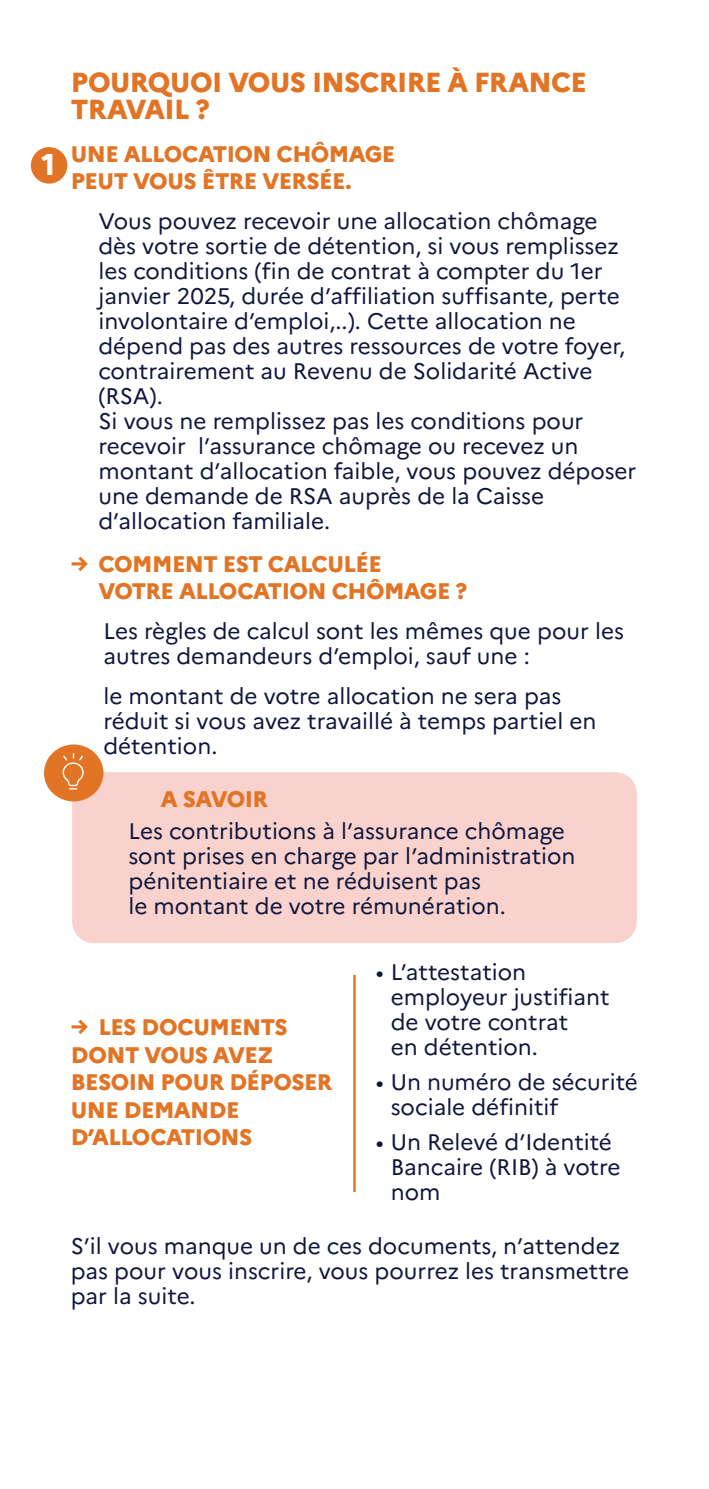
<style>
.page{position:relative;width:709px;height:1489px;background:#fff}
.page>*{position:absolute;margin:0;border:0;box-sizing:border-box;transform-origin:0 0}
.t1{font:800 30px "Marianne";color:#fff}
.t2{font:800 27.5px/27.5px "Marianne";letter-spacing:-.025em;color:#e17425}
.t3{font:22.5px/25px "Marianne";color:#0e163c}
.t4{font:800 22.5px/27.5px "Marianne";letter-spacing:-.025em;color:#e17425}
</style>
<div class="page">
<div style="left:72px;top:772px;width:565px;height:171px;background:#f9d2cd;border-radius:21px"></div>
<div style="left:44px;top:744px;width:59px;height:57px;background:#e17425;border-radius:50%"></div>
<svg style="left:62px;top:753px;width:22px;height:37px"></svg>
<hr style="left:353px;top:974px;width:3px;height:217px;background:#e17425">
<div style="left:31px;top:147px;width:36px;height:37px;background:#e17425;border-radius:50%"></div>
<h1 class="t1" style="left:41px;top:141px;width:15px">1</h1>
<p class="t2" style="left:71px;top:66px;width:517px">POURQUOI VOUS INSCRIRE À FRANCE<br>TRAVAIL ?</p>
<p class="t4" style="left:71px;top:138px;width:326px">UNE ALLOCATION CHÔMAGE<br>PEUT VOUS ÊTRE VERSÉE.</p>
<p class="t3" style="left:98px;top:207px;width:539px">Vous pouvez recevoir une allocation chômage dès votre sortie de détention, si vous remplissez les conditions (fin de contrat à compter du 1er janvier 2025, durée d’affiliation suffisante, perte involontaire d’emploi,..). Cette allocation ne dépend pas des autres ressources de votre foyer, contrairement au Revenu de Solidarité Active (RSA).<br>Si vous ne remplissez pas les conditions pour recevoir l’assurance chômage ou recevez un montant d’allocation faible, vous pouvez déposer une demande de RSA auprès de la Caisse d’allocation familiale.</p>
<p class="t4" style="left:98px;top:548px;width:370px;text-indent:-27px">→ COMMENT EST CALCULÉE<br>VOTRE ALLOCATION CHÔMAGE ?</p>
<p class="t3" style="left:103px;top:617px;width:522px">Les règles de calcul sont les mêmes que pour les autres demandeurs d’emploi, sauf une :</p>
<p class="t3" style="left:103px;top:682px;width:494px">le montant de votre allocation ne sera pas réduit si vous avez travaillé à temps partiel en détention.</p>
<p class="t4" style="left:161px;top:783px;width:109px">A SAVOIR</p>
<p class="t3" style="left:128px;top:817px;width:448px">Les contributions à l’assurance chômage sont prises en charge par l’administration pénitentiaire et ne réduisent pas<br>le montant de votre rémunération.</p>
<p class="t4" style="left:71px;top:1011px;width:263px">→ LES DOCUMENTS<br>DONT VOUS AVEZ<br>BESOIN POUR DÉPOSER<br>UNE DEMANDE<br>D’ALLOCATIONS</p>
<p class="t3" style="left:391px;top:957px;width:220px;text-indent:-15px">• L’attestation employeur justifiant de votre contrat<br>en détention.</p>
<p class="t3" style="left:391px;top:1067px;width:249px;text-indent:-15px">• Un numéro de sécurité sociale définitif</p>
<p class="t3" style="left:391px;top:1127px;width:231px;text-indent:-15px">• Un Relevé d’Identité<br>Bancaire (RIB) à votre nom</p>
<p class="t3" style="left:71px;top:1231px;width:560px">S’il vous manque un de ces documents, n’attendez pas pour vous inscrire, vous pourrez les transmettre par la suite.</p>
</div>
